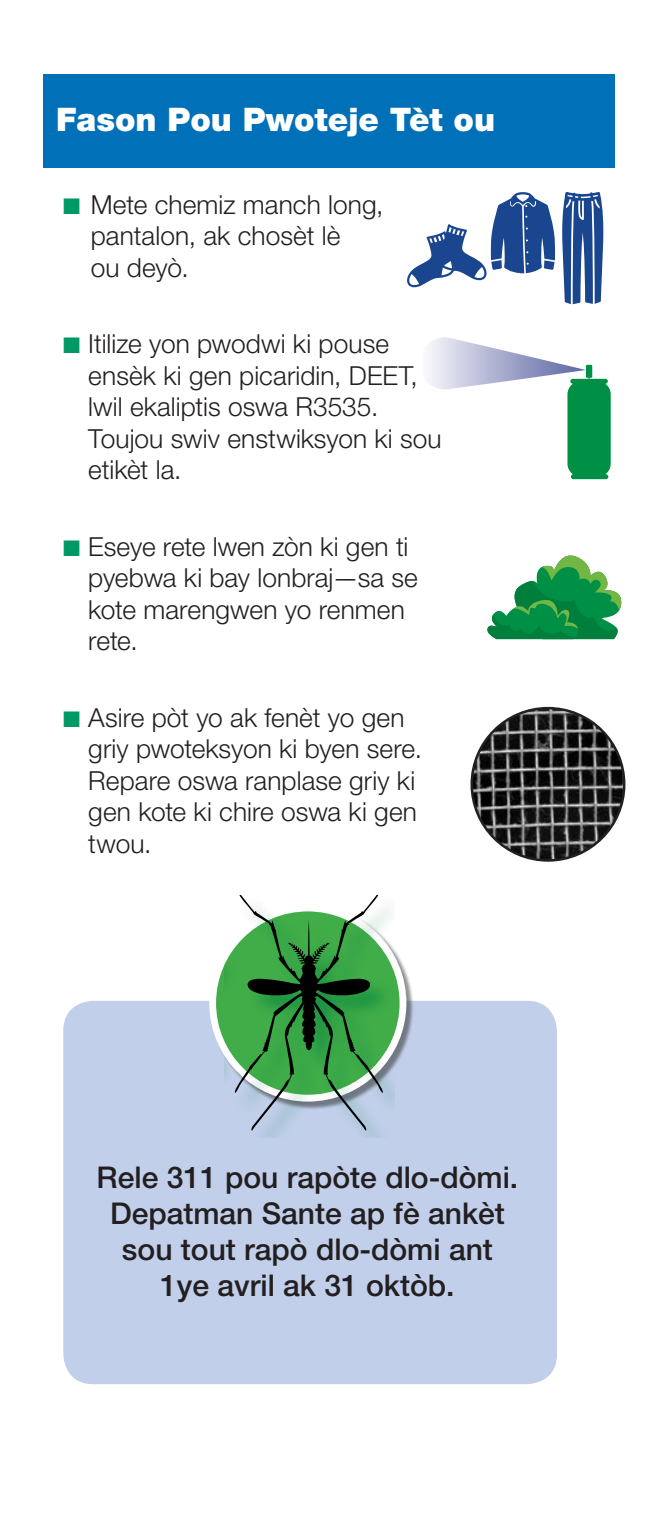
<style>
.page{position:relative;width:660px;height:1530px;background:#fff}
.page>*{position:absolute;margin:0;border:0;box-sizing:border-box;transform-origin:0 0}
.t1{font:900 32.5px "Helvetica Neue LT Std";color:#fff}
.t2{font:500 30px/36px "Helvetica Neue LT Std";color:#231f20;text-align:center}
.t3{font:300 26.25px/31.5px "Helvetica Neue LT Std";letter-spacing:.005em;color:#231f20}
.s1{color:#096}
</style>
<div class="page">
<div style="left:63px;top:1001px;width:493px;height:383px;background:#c1cfea;border-radius:30px"></div>
<svg style="left:428px;top:337px;width:182px;height:142px"></svg>
<div style="left:43px;top:74px;width:571px;height:93px;background:#0070b9"></div>
<div style="left:211px;top:906px;width:203px;height:204px;background:#231f20;opacity:.5"></div>
<svg style="left:212px;top:908px;width:191px;height:190px"></svg>
<div style="left:209px;top:905px;width:197px;height:197px;border:7px solid #fff;border-radius:50%"></div>
<svg style="left:224px;top:896px;width:170px;height:242px"></svg>
<svg style="left:487px;top:555px;width:134px;height:84px"></svg>
<svg style="left:562px;top:192px;width:41px;height:112px;background:#4e70a7"></svg>
<svg style="left:407px;top:192px;width:147px;height:95px"></svg>
<img style="left:471px;top:708px;width:153px;height:152px;border-radius:76px">
<p class="t1" style="left:56px;top:100px;width:440px">Fason Pou Pwoteje Tèt ou</p>
<p class="t3" style="left:91px;top:188px;width:294px;text-indent:-28px"><span class="s1">■</span> Mete chemiz manch long, pantalon, ak chosèt lè<br>ou deyò.</p>
<p class="t3" style="left:88px;top:328px;width:354px;text-indent:-25px"><span class="s1">■</span> Itilize yon pwodwi ki pouse ensèk ki gen picaridin, DEET, lwil ekaliptis oswa R3535.<br>Toujou swiv enstwiksyon ki sou etikèt la.</p>
<p class="t3" style="left:88px;top:530px;width:331px;text-indent:-25px"><span class="s1">■</span> Eseye rete lwen zòn ki gen ti pyebwa ki bay lonbraj—sa se kote marengwen yo renmen rete.</p>
<p class="t3" style="left:88px;top:701px;width:335px;text-indent:-25px"><span class="s1">■</span> Asire pòt yo ak fenèt yo gen griy pwoteksyon ki byen sere.<br>Repare oswa ranplase griy ki gen kote ki chire oswa ki gen twou.</p>
<p class="t2" style="left:97px;top:1159px;width:423px">Rele 311 pou rapòte dlo-dòmi.<br>Depatman Sante ap fè ankèt sou tout rapò dlo-dòmi ant<br>1ye avril ak 31 oktòb.</p>
</div>
